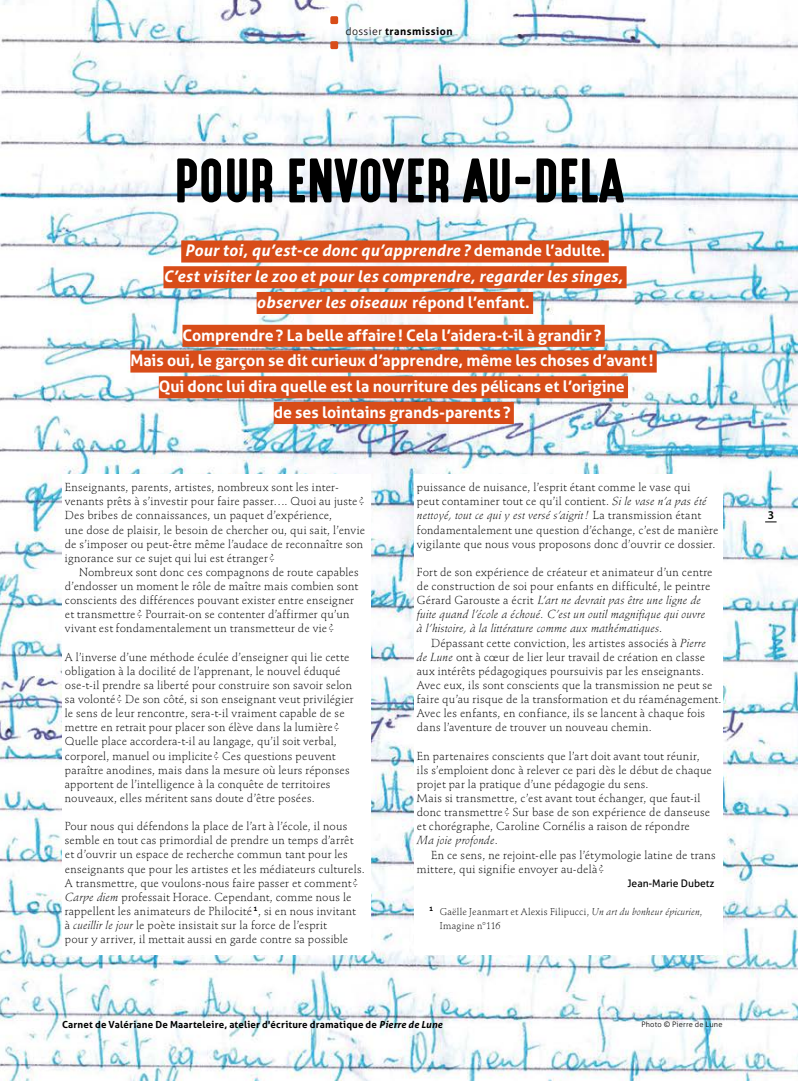
<style>
.page{position:relative;width:798px;height:1081px;background:#fff}
.page>*{position:absolute;margin:0;border:0;box-sizing:border-box;transform-origin:0 0}
.t1{font:60px "High Voltage";color:#d84c18}
.t2{font:56.25px "High Voltage";letter-spacing:.01em;color:#000}
.t3{font:700 15.88px/25.8px "Aller";letter-spacing:-.005em;color:#fff;text-align:center}
.t4{font:italic 700 15.88px/25.8px "Aller";letter-spacing:.015em;color:#fff;text-align:center}
.t5{font:600 11.88px "Myriad Pro";color:#000}
.t6{font:300 11.5px/14.1px "Stempel Schneidler Std";letter-spacing:.015em;color:#000}
.t7{font:italic 300 11.5px/14.1px "Stempel Schneidler Std";letter-spacing:.025em;color:#000}
.t8{font:700 10.5px "Aller";letter-spacing:.045em;color:#000}
.t9{font:10.38px "Aller";letter-spacing:-.005em;color:#000}
.t10{font:700 9.75px "Aller";letter-spacing:.02em;color:#000}
.t11{font:300 9.75px/14.1px "Stempel Schneidler Std";letter-spacing:.03em;color:#000}
.t12{font:300 7.5px "Aller";letter-spacing:.03em;color:#000}
.s1{font-weight:300}
.s2{font-style:normal}
.s3{font-style:italic}
</style>
<div class="page">
<img style="left:0;top:0;width:797px;height:1081px">
<div style="left:181px;top:240px;width:427px;height:22px;background:#d84c18"></div>
<div style="left:163px;top:266px;width:463px;height:22px;background:#d84c18"></div>
<div style="left:256px;top:292px;width:277px;height:22px;background:#d84c18"></div>
<div style="left:182px;top:325px;width:422px;height:22px;background:#d84c18"></div>
<div style="left:130px;top:350px;width:526px;height:22px;background:#d84c18"></div>
<div style="left:159px;top:376px;width:468px;height:22px;background:#d84c18"></div>
<div style="left:273px;top:402px;width:240px;height:22px;background:#d84c18"></div>
<div style="left:62px;top:475px;width:308px;height:480px;background:#fff"></div>
<div style="left:414px;top:475px;width:308px;height:480px;background:#fff"></div>
<svg style="left:764px;top:521px;width:12px;height:1px"></svg>
<h1 class="t1" style="left:327px;top:-7px;width:15px">:</h1>
<p class="t8" style="left:345px;top:25px;width:109px"><span class="s1">dossier</span> transmission</p>
<h2 class="t2" style="left:174px;top:150px;width:450px">POUR ENVOYER AU-DELA</h2>
<h3 class="t4" style="left:163px;top:238px;width:460px">Pour toi, qu’est-ce donc qu’apprendre ? <span class="s2">demande l’adulte.<br></span>C’est visiter le zoo et pour les comprendre, regarder les singes, observer les oiseaux <span class="s2">répond l’enfant.</span></h3>
<h3 class="t3" style="left:130px;top:322px;width:524px">Comprendre? La belle affaire! Cela l’aidera-t-il à grandir?<br>Mais oui, le garçon se dit curieux d’apprendre, même les choses d’avant!<br>Qui donc lui dira quelle est la nourriture des pélicans et l’origine<br>de ses lointains grands-parents?</h3>
<p class="t6" style="left:65px;top:480px;width:301px">Enseignants, parents, artistes, nombreux sont les inter&shy;venants prêts à s’investir pour faire passer…. Quoi au juste ?<br>Des bribes de connaissances, un paquet d’expérience,<br>une dose de plaisir, le besoin de chercher ou, qui sait, l’envie de s’imposer ou peut-être même l’audace de reconnaître son ignorance sur ce sujet qui lui est étranger ?</p>
<p class="t6" style="left:65px;top:565px;width:295px;text-indent:14px">Nombreux sont donc ces compagnons de route capables d’endosser un moment le rôle de maître mais combien sont conscients des différences pouvant exister entre enseigner et transmettre ? Pourrait-on se contenter d’affirmer qu’un vivant est fondamentalement un transmetteur de vie?</p>
<p class="t6" style="left:65px;top:650px;width:290px">A l’inverse d’une méthode éculée d’enseigner qui lie cette obligation à la docilité de l’apprenant, le nouvel éduqué ose-t-il prendre sa liberté pour construire son savoir selon sa volonté ? De son côté, si son enseignant veut privilégier le sens de leur rencontre, sera-t-il vraiment capable de se mettre en retrait pour placer son élève dans la lumière?<br>Quelle place accordera-t-il au langage, qu’il soit verbal, corporel, manuel ou implicite ? Ces questions peuvent paraître anodines, mais dans la mesure où leurs réponses apportent de l’intelligence à la conquête de territoires nouveaux, elles méritent sans doute d’être posées.</p>
<p class="t6" style="left:65px;top:819px;width:301px">Pour nous qui défendons la place de l’art à l’école, il nous semble en tout cas primordial de prendre un temps d’arrêt et d’ouvrir un espace de recherche commun tant pour les enseignants que pour les artistes et les médiateurs culturels.<br>A transmettre, que voulons-nous faire passer et comment ?<br><span class="s3">Carpe diem</span> professait Horace. Cependant, comme nous le rappellent les animateurs de Philocité <sup>1</sup>, si en nous invitant<br>à <span class="s3">cueillir le jour</span> le poète insistait sur la force de l’esprit<br>pour y arriver, il mettait aussi en garde contre sa possible</p>
<p class="t6" style="left:417px;top:480px;width:303px">puissance de nuisance, l’esprit étant comme le vase qui<br>peut contaminer tout ce qu’il contient. <span class="s3">Si le vase n’a pas été nettoyé, tout ce qui y est versé s’aigrit!</span> La transmission étant fondamentalement une question d’échange, c’est de manière vigilante que nous vous proposons donc d’ouvrir ce dossier.</p>
<p class="t7" style="left:417px;top:565px;width:297px"><span class="s2">Fort de son expérience de créateur et animateur d’un centre de construction de soi pour enfants en difficulté, le peintre Gérard Garouste a écrit</span> L’art ne devrait pas être une ligne de fuite quand l’école a échoué. C’est un outil magnifique qui ouvre à l’histoire, à la littérature comme aux mathématiques<span class="s2">.</span></p>
<p class="t6" style="left:417px;top:636px;width:306px;text-indent:14px">Dépassant cette conviction, les artistes associés à <span class="s3">Pierre<br>de Lune</span> ont à cœur de lier leur travail de création en classe aux intérêts pédagogiques poursuivis par les enseignants.<br>Avec eux, ils sont conscients que la transmission ne peut se faire qu’au risque de la transformation et du réaménagement.<br>Avec les enfants, en confiance, ils se lancent à chaque fois dans l’aventure de trouver un nouveau chemin.</p>
<p class="t6" style="left:417px;top:749px;width:296px">En partenaires conscients que l’art doit avant tout réunir, ils s’emploient donc à relever ce pari dès le début de chaque projet par la pratique d’une pédagogie du sens.<br>Mais si transmettre, c’est avant tout échanger, que faut-il donc transmettre ? Sur base de son expérience de danseuse et chorégraphe, Caroline Cornélis a raison de répondre<br><span class="s3">Ma joie profonde</span>.</p>
<p class="t6" style="left:417px;top:847px;width:300px;text-indent:14px">En ce sens, ne rejoint-elle pas l’étymologie latine de trans mittere, qui signifie envoyer au-delà ?</p>
<p class="t9" style="left:627px;top:877px;width:88px">Jean-Marie Dubetz</p>
<p class="t11" style="left:440px;top:905px;width:264px;text-indent:-11px"><sup>1</sup> Gaëlle Jeanmart et Alexis Filipucci, <span class="s3">Un art du bonheur épicurien</span>,<br>Imagine n°116</p>
<p class="t10" style="left:62px;top:1018px;width:382px">Carnet de Valériane De Maarteleire, atelier d'écriture dramatique de <span class="s3">Pierre de Lune</span></p>
<p class="t12" style="left:641px;top:1020px;width:83px">Photo © Pierre de Lune</p>
<p class="t5" style="left:767px;top:508px;width:8px">3</p>
</div>
